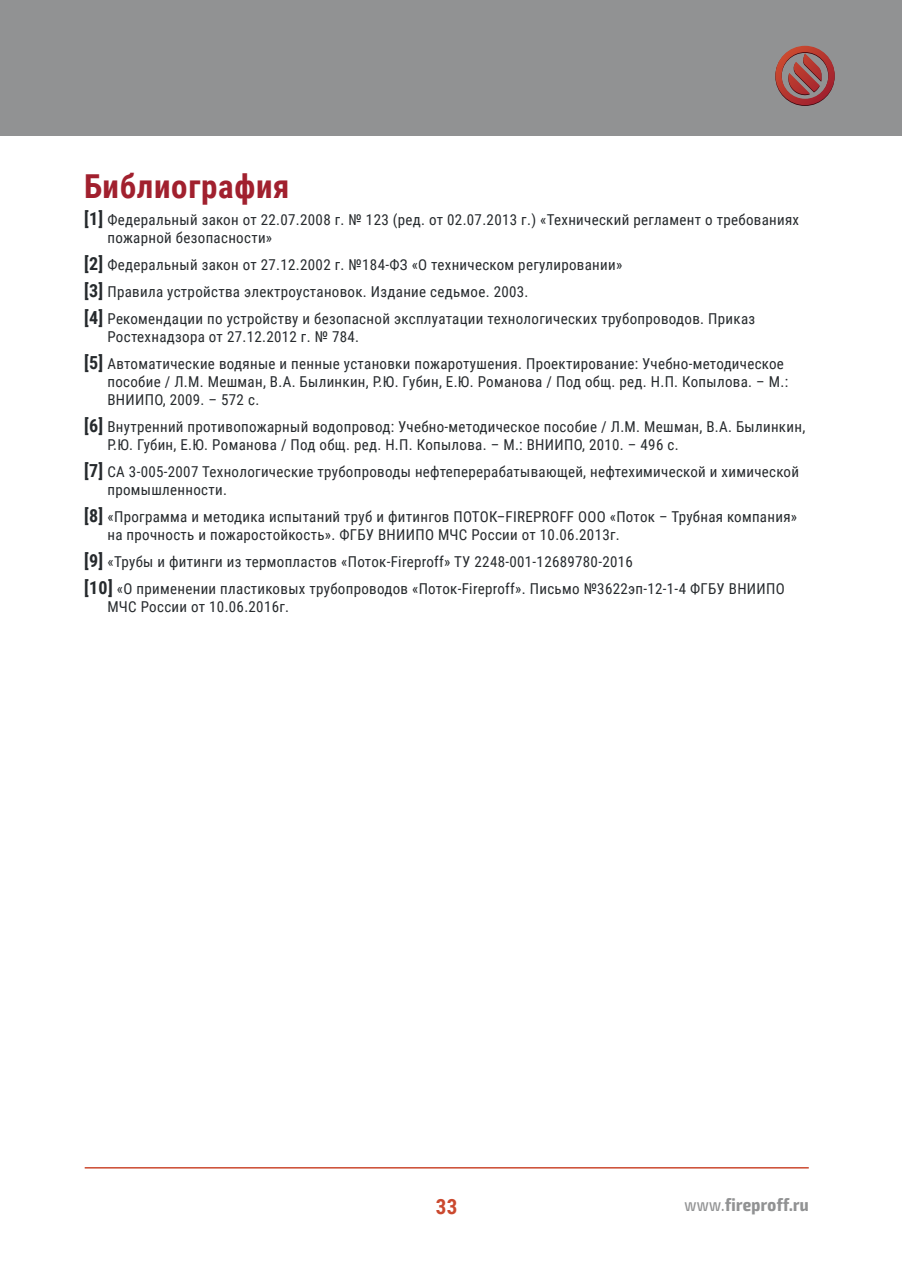
<style>
.page{position:relative;width:902px;height:1280px;background:#fff}
.page>*{position:absolute;margin:0;border:0;box-sizing:border-box;transform-origin:0 0}
.t1{font:700 33px "Roboto Condensed";letter-spacing:.02em;color:#a1202e}
.t2{font:700 21px "Roboto Condensed";color:#cb492f}
.t3{font:700 condensed 18px "Exo 2";letter-spacing:.02em;color:#919293}
.base_txt_spisok{font:15px/18px "Roboto Condensed";letter-spacing:.02em;color:#262a2d}
.s1{font-weight:700;font-size:18px}
.s2{font-weight:400}
</style>
<div class="page">
<div style="left:0;top:0;width:901px;height:135px;background:#919293"></div>
<svg style="left:775px;top:46px;width:59px;height:60px"></svg>
<hr style="left:85px;top:1167px;width:723px;height:1px;background:#cb492f">
<h3 class="t1" style="left:84px;top:163px;width:207px">Библиография</h3>
<p class="base_txt_spisok" style="left:107px;top:210px;width:693px;text-indent:-23px"><span class="s1">[1]</span> Федеральный закон от 22.07.2008 г. № 123 (ред. от 02.07.2013 г.) «Технический регламент о требованиях пожарной безопасности»</p>
<p class="base_txt_spisok" style="left:84px;top:255px;width:539px"><span class="s1">[2]</span> Федеральный закон от 27.12.2002 г. №184-ФЗ «О техническом регулировании»</p>
<p class="base_txt_spisok" style="left:84px;top:282px;width:446px"><span class="s1">[3]</span> Правила устройства электроустановок. Издание седьмое. 2003.</p>
<p class="base_txt_spisok" style="left:107px;top:309px;width:649px;text-indent:-23px"><span class="s1">[4]</span> Рекомендации по устройству и безопасной эксплуатации технологических трубопроводов. Приказ<br>Ростехнадзора от 27.12.2012 г. № 784.</p>
<p class="base_txt_spisok" style="left:107px;top:354px;width:682px;text-indent:-23px"><span class="s1">[5]</span> Автоматические водяные и пенные установки пожаротушения. Проектирование: Учебно-методическое пособие / Л.М. Мешман, В.А. Былинкин, Р.Ю. Губин, Е.Ю. Романова / Под общ. ред. Н.П. Копылова. – М.:<br>ВНИИПО, 2009. – 572 с.</p>
<p class="base_txt_spisok" style="left:107px;top:417px;width:699px;text-indent:-23px"><span class="s1">[6]</span> Внутренний противопожарный водопровод: Учебно-методическое пособие / Л.М. Мешман, В.А. Былинкин,<br>Р.Ю. Губин, Е.Ю. Романова / Под общ. ред. Н.П. Копылова. – М.: ВНИИПО, 2010. – 496 с.</p>
<p class="base_txt_spisok" style="left:107px;top:462px;width:693px;text-indent:-23px"><span class="s1">[7]</span> СА 3-005-2007 Технологические трубопроводы нефтеперерабатывающей, нефтехимической и химической промышленности.</p>
<p class="base_txt_spisok" style="left:107px;top:507px;width:691px;text-indent:-23px"><span class="s1">[8]</span> «Программа и методика испытаний труб и фитингов ПОТОК–FIREPROFF ООО «Поток – Трубная компания» на прочность и пожаростойкость». ФГБУ ВНИИПО МЧС России от 10.06.2013г.</p>
<p class="base_txt_spisok" style="left:84px;top:552px;width:550px"><span class="s1">[9]</span> «Трубы и фитинги из термопластов «Поток-Fireproff» ТУ 2248-001-12689780-2016</p>
<p class="base_txt_spisok" style="left:107px;top:579px;width:678px;text-indent:-23px"><span class="s1">[10]</span> «О применении пластиковых трубопроводов «Поток-Fireproff». Письмо №3622эп-12-1-4 ФГБУ ВНИИПО<br>МЧС России от 10.06.2016г.</p>
<h2 class="t2" style="left:436px;top:1192px;width:23px">33</h2>
<p class="t3" style="left:684px;top:1194px;width:126px"><span class="s2">www.</span>fireproff.ru</p>
</div>
